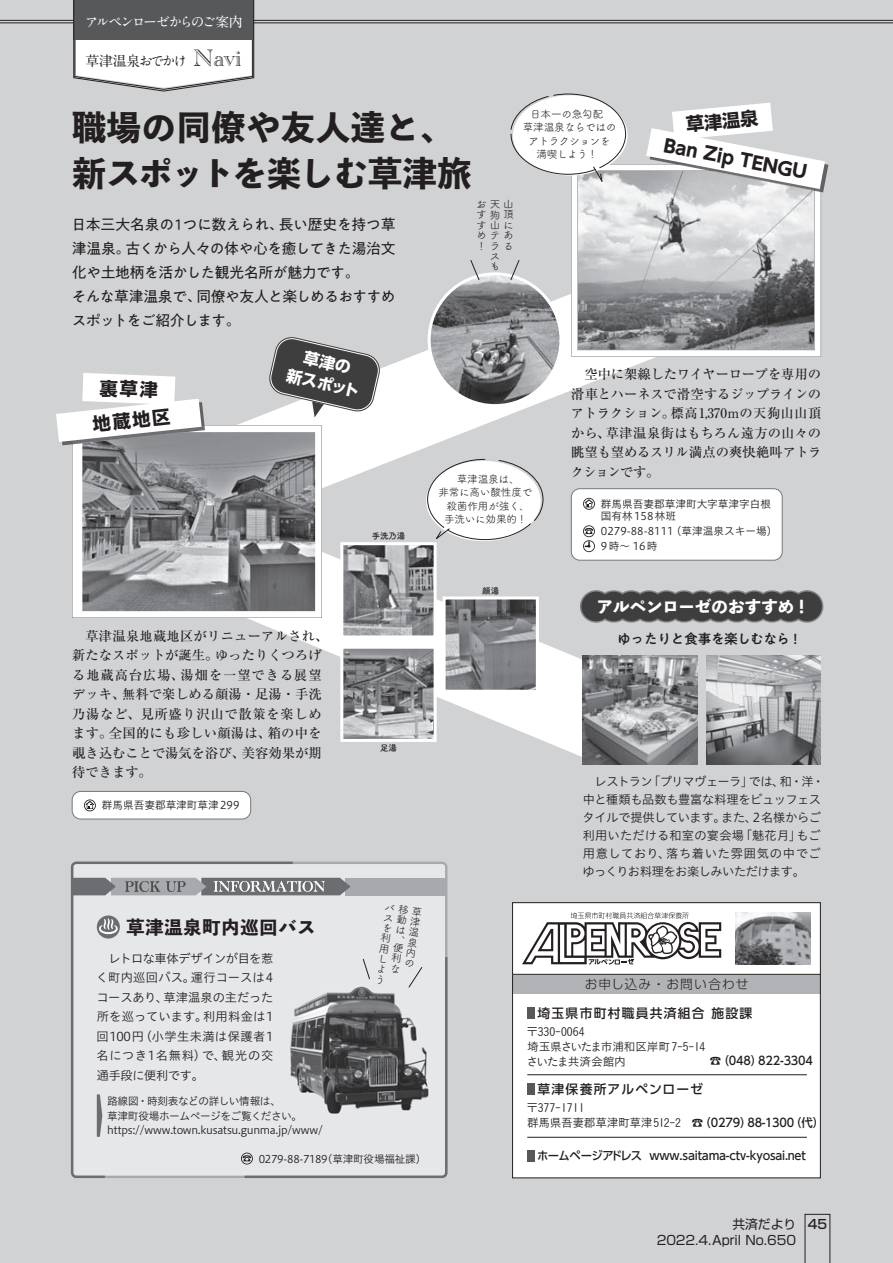
<style>
.page{position:relative;width:893px;height:1263px;background:#fff}
.page>*{position:absolute;margin:0;border:0;box-sizing:border-box;transform-origin:0 0}
.t1{font:34.05px "P Bunkyu Md Go Std N EB 90 pv RKSJ H";letter-spacing:-.02em;color:#231f20}
.t2{font:34.05px "P Bunkyu Md Go Std N EB 90 pv RKSJ H";letter-spacing:.015em;color:#231f20}
.t3{font:18px "UD Shin Go Pr 6 N Bold 90 pv RKSJ H";color:#231f20}
.t4{font:18px "P Bunkyu Md Go Std N EB 90 pv RKSJ H";letter-spacing:.05em;color:#231f20}
.t5{font:16.95px "P Bunkyu Md Go Std N EB 90 pv RKSJ H";letter-spacing:-.03em;color:#fff}
.t6{font:15.9px/21px "UD Shin Go Pr 6 N Bold 90 pv RKSJ H";color:#fff;text-align:center}
.t7{font:14.85px/24px "PA1 Gothic Std Regular 90 pv RKSJ H";letter-spacing:-.035em;color:#231f20}
.t8{font:13.8px "PA1 Gothic Std Medium 90 pv RKSJ H";letter-spacing:-.035em;color:#231f20}
.t9{font:13.8px "A1 Mincho Std Bold 90 pv RKSJ H";letter-spacing:-.15em;color:#fff}
.t10{font:13.8px "A1 Mincho Std Bold 90 pv RKSJ H";letter-spacing:-.085em;color:#231f20}
.t11{font:13.35px/19.5px "Ryumin Pr 6 N Medium 90 pv RKSJ H";letter-spacing:.01em;color:#231f20;text-align:justify}
.t12{font:12.75px "UD Shin Go Pr 6 N Medium 90 pv RKSJ H";letter-spacing:.1em;color:#231f20}
.t13{font:12.75px/15.9px "Shin Go Pro Regular 90 pv RKSJ H";color:#231f20;text-align:right}
.t14{font:12.75px "UD Shin Go Pr 6 N Light 90 pv RKSJ H";letter-spacing:.09em;color:#231f20}
.t15{font:12.75px "Shin Go Pro Medium 90 pv RKSJ H";color:#231f20}
.t16{font:12.15px/19.5px "Hiragino UD Sans Std W3 90 pv RKSJ H";letter-spacing:-.01em;color:#231f20}
.t17{font:11.7px "UD Shin Go Pr 6 N Medium 90 pv RKSJ H";letter-spacing:-.02em;color:#231f20}
.t18{font:11.7px/15px "Koburina Go Std N W3 90 pv RKSJ H";letter-spacing:-.02em;color:#231f20}
.t19{font:10.65px/15px "Hiragino UD Sans Std W3 90 pv RKSJ H";letter-spacing:-.02em;color:#231f20}
.t20{font:10.65px/10.4px "Tsuku B Rd Gothic Std R 90 pv RKSJ H";letter-spacing:-.025em;color:#231f20;text-align:justify}
.t21{font:10.65px/12.8px "Hiragino UD Sans Std W3 90 pv RKSJ H";color:#231f20}
.t22{font:8.55px "Tsuku B Rd Gothic Std B 90 pv RKSJ H";letter-spacing:-.02em;color:#231f20}
.s1{font-family:"Academy Engraved Let Plain";font-size:24.45px}
.s2{font-family:"Koz Go Pr 6 N Regular 90 pv RKSJ H"}
</style>
<div class="page">
<div style="left:0;top:0;width:892px;height:1263px;background:#d1d2d4"></div>
<svg style="left:205px;top:164px;width:624px;height:397px"></svg>
<svg style="left:76px;top:430px;width:672px;height:390px"></svg>
<hr style="left:0;top:20px;width:892px;height:1px;background:#231f20">
<hr style="left:0;top:22px;width:892px;height:1px;background:#231f20">
<div style="left:512px;top:994px;width:308px;height:184px;background:#fff"></div>
<div style="left:512px;top:974px;width:308px;height:20px;background:#b2b3b7"></div>
<div style="left:512px;top:974px;width:308px;height:204px;border:1px solid #231f20"></div>
<div style="left:512px;top:903px;width:308px;height:71px;background:#fff"></div>
<svg style="left:522px;top:912px;width:199px;height:53px"></svg>
<img style="left:735px;top:912px;width:75px;height:53px">
<hr style="left:527px;top:1075px;width:280px;height:1px;background:#231f20">
<div style="left:527px;top:1007px;width:7px;height:12px;background:#57585a"></div>
<hr style="left:527px;top:1137px;width:280px;height:1px;background:#231f20">
<div style="left:527px;top:1083px;width:7px;height:12px;background:#57585a"></div>
<div style="left:527px;top:1150px;width:7px;height:12px;background:#57585a"></div>
<svg style="left:73px;top:0;width:181px;height:91px;background:#aaaaab"></svg>
<div style="left:566px;top:763px;width:276px;height:32px;background:#d1d2d4"></div>
<div style="left:295px;top:862px;width:152px;height:93px;background:#e6e7e9"></div>
<div style="left:70px;top:861px;width:225px;height:317px;background:#e6e7e9"></div>
<div style="left:242px;top:955px;width:206px;height:223px;background:#e6e7e9"></div>
<div style="left:345px;top:878px;width:101px;height:17px;background:#a8a9ad"></div>
<svg style="left:72px;top:878px;width:278px;height:17px;background:#8a8b8e"></svg>
<svg style="left:72px;top:426px;width:250px;height:192px;background:#f5f5f5"></svg>
<img style="left:429px;top:274px;width:132px;height:132px;border-radius:50%">
<div style="left:427px;top:272px;width:135px;height:135px;border:3px solid #fff;border-radius:50%"></div>
<svg style="left:571px;top:350px;width:250px;height:6px"></svg>
<img style="left:82px;top:432px;width:233px;height:179px">
<img style="left:344px;top:546px;width:88px;height:88px">
<div style="left:340px;top:542px;width:96px;height:96px;border:3px solid #fff"></div>
<img style="left:344px;top:650px;width:88px;height:88px">
<div style="left:340px;top:646px;width:96px;height:96px;border:3px solid #fff"></div>
<img style="left:446px;top:600px;width:89px;height:89px">
<div style="left:442px;top:596px;width:97px;height:97px;border:3px solid #fff"></div>
<img style="left:583px;top:656px;width:114px;height:108px">
<img style="left:706px;top:656px;width:114px;height:108px">
<img style="left:280px;top:980px;width:156px;height:140px">
<svg style="left:580px;top:589px;width:243px;height:35px"></svg>
<div style="left:571px;top:489px;width:211px;height:71px;background:#fff;border-radius:9px"></div>
<div style="left:571px;top:489px;width:211px;height:71px;border:1px solid #76787b;border-radius:9px"></div>
<svg style="left:427px;top:459px;width:116px;height:83px"></svg>
<svg style="left:583px;top:498px;width:12px;height:12px"></svg>
<svg style="left:583px;top:525px;width:12px;height:27px"></svg>
<div style="left:72px;top:791px;width:179px;height:28px;background:#fff;border-radius:9px"></div>
<div style="left:72px;top:791px;width:179px;height:28px;border:1px solid #76787b;border-radius:9px"></div>
<svg style="left:84px;top:799px;width:12px;height:12px"></svg>
<svg style="left:470px;top:259px;width:10px;height:22px"></svg>
<svg style="left:510px;top:94px;width:318px;height:256px"></svg>
<svg style="left:267px;top:335px;width:114px;height:82px"></svg>
<div style="left:581px;top:592px;width:30px;height:29px;background:#3e3e3f;border-radius:50%"></div>
<div style="left:599px;top:592px;width:29px;height:29px;background:#3e3e3f;border-radius:50%"></div>
<div style="left:616px;top:592px;width:30px;height:29px;background:#3e3e3f;border-radius:50%"></div>
<div style="left:634px;top:592px;width:29px;height:29px;background:#3e3e3f;border-radius:50%"></div>
<div style="left:651px;top:592px;width:30px;height:29px;background:#3e3e3f;border-radius:50%"></div>
<div style="left:669px;top:592px;width:29px;height:29px;background:#3e3e3f;border-radius:50%"></div>
<div style="left:704px;top:592px;width:30px;height:29px;background:#3e3e3f;border-radius:50%"></div>
<div style="left:687px;top:592px;width:29px;height:29px;background:#3e3e3f;border-radius:50%"></div>
<div style="left:722px;top:592px;width:29px;height:29px;background:#3e3e3f;border-radius:50%"></div>
<div style="left:739px;top:592px;width:30px;height:29px;background:#3e3e3f;border-radius:50%"></div>
<div style="left:757px;top:592px;width:29px;height:29px;background:#3e3e3f;border-radius:50%"></div>
<div style="left:774px;top:592px;width:30px;height:29px;background:#3e3e3f;border-radius:50%"></div>
<div style="left:792px;top:592px;width:29px;height:29px;background:#3e3e3f;border-radius:50%"></div>
<svg style="left:97px;top:1094px;width:5px;height:43px"></svg>
<svg style="left:362px;top:958px;width:8px;height:22px"></svg>
<svg style="left:241px;top:1153px;width:12px;height:12px"></svg>
<svg style="left:97px;top:916px;width:23px;height:23px"></svg>
<svg style="left:99px;top:918px;width:19px;height:16px"></svg>
<svg style="left:804px;top:1214px;width:26px;height:49px"></svg>
<svg style="left:56px;top:373px;width:149px;height:72px"></svg>
<svg style="left:391px;top:943px;width:32px;height:45px"></svg>
<p class="t9" style="left:85px;top:16px;width:159px">アルペンローゼからのご案内</p>
<p class="t10" style="left:85px;top:56px;width:157px">草津温泉おでかけ <span class="s1">Navi</span></p>
<p class="t20" style="left:522px;top:108px;width:95px;line-height:13.5px;text-align:center">日本一の急勾配<br>草津温泉ならではのアトラクションを満喫しよう！</p>
<h1 class="t2" style="left:72px;top:114px;width:384px">職場の同僚や友人達と、</h1>
<h2 class="t3" style="left:685px;top:118px;width:74px;rotate:-5deg">草津温泉</h2>
<h1 class="t1" style="left:72px;top:161px;width:401px">新スポットを楽しむ草津旅</h1>
<h2 class="t3" style="left:665px;top:138px;width:147px;rotate:11deg">Ban Zip TENGU</h2>
<p class="t7" style="left:71px;top:214px;width:326px">日本三大名泉の1つに数えられ、長い歴史を持つ草津温泉。古くから人々の体や心を癒してきた湯治文化や土地柄を活かした観光名所が魅力です。<br>そんな草津温泉で、同僚や友人と楽しめるおすすめスポットをご紹介します。</p>
<h2 class="t3" style="left:92px;top:418px;width:79px;rotate:-6deg">地蔵地区</h2>
<p class="t6" style="left:293px;top:346px;width:76px;rotate:13deg">草津の<br>新スポット</p>
<p class="t11" style="left:72px;top:628px;width:258px;text-align:left">　草津温泉地蔵地区がリニューアルされ、新たなスポットが誕生。ゆったりくつろげる地蔵高台広場、湯畑を一望できる展望デッキ、無料で楽しめる顔湯・足湯・手洗乃湯など、見所盛り沢山で散策を楽しめます。全国的にも珍しい顔湯は、箱の中を覗き込むことで湯気を浴び、美容効果が期待できます。</p>
<p class="t21" style="left:102px;top:800px;width:139px">群馬県吾妻郡草津町草津 299</p>
<h2 class="t4" style="left:126px;top:920px;width:190px">草津温泉町内巡回バス</h2>
<p class="t16" style="left:96px;top:950px;width:179px;text-align:justify">　レトロな車体デザインが目を惹く町内巡回バス。運行コースは4コースあり、草津温泉の主だった所を巡っています。利用料金は1回100円（小学生未満は保護者1名につき1名無料）で、観光の交通手段に便利です。</p>
<p class="t19" style="left:107px;top:1095px;width:196px">路線図・時刻表などの詳しい情報は、<br>草津町役場ホームページをご覧ください。</p>
<p class="t19" style="left:107px;top:1124px;width:217px">https://www.town.kusatsu.gunma.jp/www/</p>
<p class="t22" style="left:372px;top:533px;width:35px">手洗乃湯</p>
<p class="t22" style="left:380px;top:745px;width:18px">足湯</p>
<p class="t20" style="left:385px;top:903px;width:7px;rotate:8deg">バスを利用しよう</p>
<p class="t20" style="left:399px;top:905px;width:7px;rotate:8deg">移動は、</p>
<p class="t20" style="left:412px;top:907px;width:7px;rotate:8deg">草津温泉内の</p>
<p class="t19" style="left:259px;top:1153px;width:169px">0279-88-7189（草津町役場福祉課）</p>
<p class="t20" style="left:476px;top:200px;width:39px">お天山す狗頂す山にめテあ！</p>
<p class="t20" style="left:489px;top:242px;width:11px">ラスも</p>
<p class="t20" style="left:503px;top:242px;width:10px">る</p>
<p class="t20" style="left:438px;top:474px;width:95px;line-height:13.5px;text-align:center">草津温泉は、<br>非常に高い酸性度で殺菌作用が強く、手洗いに効果的！</p>
<p class="t22" style="left:482px;top:587px;width:18px">顔湯</p>
<p class="t11" style="left:571px;top:366px;width:252px">　空中に架線したワイヤーロープを専用の滑車とハーネスで滑空するジップラインのアトラクション。標高1,370ｍの天狗山山頂から、草津温泉街はもちろん遠方の山々の眺望も望めるスリル満点の爽快絶叫アトラクションです。</p>
<p class="t21" style="left:601px;top:499px;width:172px">群馬県吾妻郡草津町大字草津字白根国有林 158林班</p>
<p class="t21" style="left:601px;top:525px;width:178px;line-height:15px">0279-88-8111（草津温泉スキー場）<br>9時～ 16時</p>
<p class="t5" style="left:596px;top:600px;width:215px">アルペンローゼのおすすめ！</p>
<p class="t8" style="left:617px;top:634px;width:186px">ゆったりと食事を楽しむなら！</p>
<p class="t16" style="left:582px;top:774px;width:243px;line-height:18px">　レストラン「プリマヴェーラ」では、和・洋・中と種類も品数も豊富な料理をビュッフェスタイルで提供しています。また、2名様からご利用いただける和室の宴会場「魅花月」もご用意しており、落ち着いた雰囲気の中でごゆっくりお料理をお楽しみいただけます。</p>
<p class="t14" style="left:584px;top:980px;width:165px">お申し込み・お問い合わせ</p>
<p class="t18" style="left:526px;top:1025px;width:180px">〒330-0064<br>埼玉県さいたま市浦和区岸町7-5-14さいたま共済会館内</p>
<p class="t12" style="left:537px;top:1009px;width:216px">埼玉県市町村職員共済組合 施設課</p>
<p class="t17" style="left:710px;top:1057px;width:105px"><span class="s2">☎</span>（048）822-3304</p>
<p class="t18" style="left:526px;top:1101px;width:156px">〒377-1711<br>群馬県吾妻郡草津町草津512-2</p>
<p class="t12" style="left:537px;top:1085px;width:167px">草津保養所アルペンローゼ</p>
<p class="t17" style="left:691px;top:1118px;width:134px"><span class="s2">☎</span>（0279）88-1300（代）</p>
<p class="t17" style="left:537px;top:1151px;width:270px">ホームページアドレス www.saitama-ctv-kyosai.net</p>
<p class="t13" style="left:657px;top:1218px;width:141px">共済だより<br>2022.4.April No.650</p>
<p class="t15" style="left:807px;top:1220px;width:21px">45</p>
</div>
